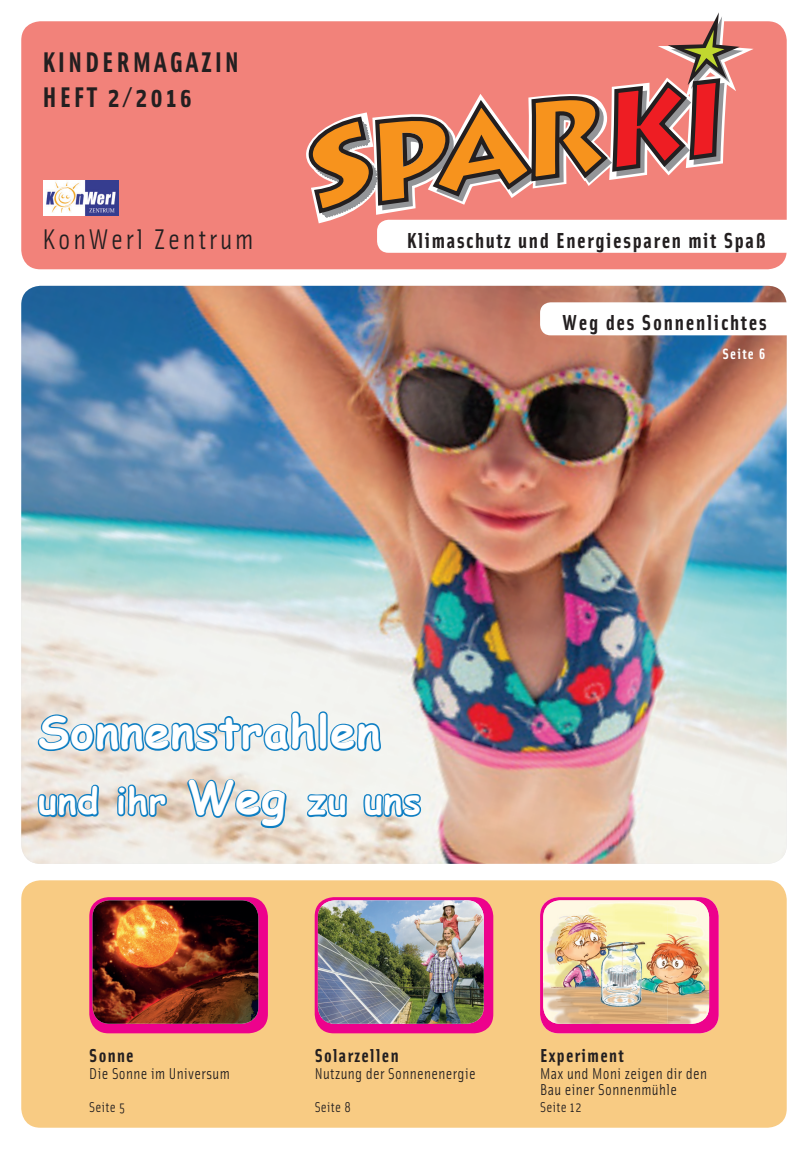
<style>
.page{position:relative;width:808px;height:1149px;background:#fff}
.page>*{position:absolute;margin:0;border:0;box-sizing:border-box;transform-origin:0 0}
.t1{font:700 45px "Comic Sans MS";letter-spacing:.025em;color:#fff}
.t2{font:700 36px "Comic Sans MS";letter-spacing:.025em;color:#fff}
.t3{font:700 28.5px/34.5px "Solex OT";letter-spacing:.1em;color:#231f20}
.t4{font:28.5px "Solex OT";letter-spacing:.1em;color:#231f20}
.t5{font:700 21.75px "Solex OT";letter-spacing:.075em;color:#231f20}
.t6{font:700 18.75px "Solex OT";letter-spacing:.07em;color:#231f20}
.t7{font:15.75px/16.5px "Solex OT";letter-spacing:.025em;color:#231f20}
.t8{font:700 15px "Solex OT";letter-spacing:.08em;color:#fff}
.t9{font:14.25px "Solex OT";letter-spacing:.025em;color:#231f20}
.s1{font-size:24.45px}
.s2{font-size:45px}
</style>
<div class="page">
<div style="left:21px;top:21px;width:766px;height:248px;background:#f2827a;border-radius:19px"></div>
<div style="left:21px;top:880px;width:766px;height:247px;background:#f8cb83"></div>
<img style="left:21px;top:286px;width:766px;height:577px">
<img style="left:44px;top:181px;width:74px;height:34px">
<svg style="left:301px;top:12px;width:486px;height:241px"></svg>
<div style="left:540px;top:302px;width:268px;height:33px;background:#fff;border-radius:11px"></div>
<div style="left:89px;top:896px;width:179px;height:136px;background:#ed028c;border-radius:19px"></div>
<img style="left:92px;top:903px;width:166px;height:120px">
<div style="left:315px;top:896px;width:178px;height:136px;background:#ed028c;border-radius:19px"></div>
<img style="left:318px;top:900px;width:166px;height:123px">
<div style="left:540px;top:896px;width:179px;height:136px;background:#ed028c;border-radius:19px"></div>
<img style="left:543px;top:900px;width:166px;height:123px">
<img style="left:35px;top:323px;width:388px;height:580px">
<h3 class="t3" style="left:43px;top:44px;width:198px">KINDERMAGAZIN<br>HEFT 2/201<span class="s1">6</span></h3>
<h3 class="t4" style="left:43px;top:221px;width:213px">KonWerl Zentrum</h3>
<h3 class="t5" style="left:407px;top:226px;width:360px">Klimaschutz und Energiesparen mit Spaß</h3>
<h3 class="t5" style="left:562px;top:308px;width:206px">Weg des Sonnenlichtes</h3>
<p class="t8" style="left:723px;top:344px;width:44px">Seite 6</p>
<h1 class="t1" style="left:38px;top:698px;width:344px">Sonnenstrahlen</h1>
<h2 class="t2" style="left:38px;top:774px;width:384px">und ihr <span class="s2">Weg</span> zu uns</h2>
<p class="t6" style="left:89px;top:1043px;width:46px">Sonne</p>
<p class="t7" style="left:89px;top:1064px;width:142px">Die Sonne im Universum</p>
<p class="t9" style="left:89px;top:1097px;width:37px">Seite 5</p>
<p class="t6" style="left:315px;top:1043px;width:85px">Solarzellen</p>
<p class="t7" style="left:315px;top:1064px;width:162px">Nutzung der Sonnenenergie</p>
<p class="t9" style="left:315px;top:1097px;width:38px">Seite 8</p>
<p class="t6" style="left:540px;top:1043px;width:85px">Experiment</p>
<p class="t7" style="left:540px;top:1064px;width:169px">Max und Moni zeigen dir den<br>Bau einer Sonnenmühle</p>
<p class="t9" style="left:540px;top:1097px;width:43px">Seite 12</p>
</div>
